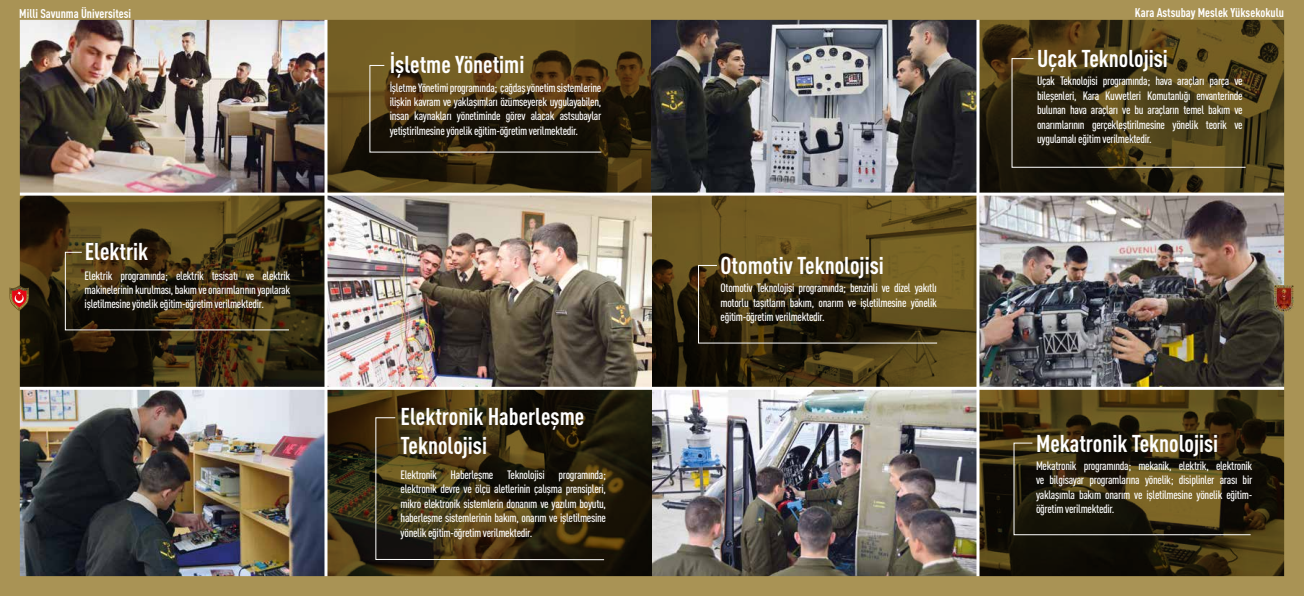
<style>
.page{position:relative;width:1304px;height:596px;background:#fff}
.page>*{position:absolute;margin:0;border:0;box-sizing:border-box;transform-origin:0 0}
.t1{font:700 condensed 24px/28.8px "DIN Pro";color:#fff}
.t2{font:700 condensed 12.5px "DIN Pro";color:#fff}
.t3{font:500 condensed 12px/14.4px "DIN Pro";letter-spacing:-.025em;color:#fff;text-align:justify}
</style>
<div class="page">
<img style="left:0;top:0;width:1304px;height:595px">
<svg style="left:9px;top:285px;width:20px;height:25px"></svg>
<img style="left:1274px;top:285px;width:20px;height:26px">
<p class="t2" style="left:19px;top:4px;width:113px">Milli Savunma Üniversitesi</p>
<p class="t2" style="left:1135px;top:4px;width:151px">Kara Astsubay Meslek Yüksekokulu</p>
<h1 class="t1" style="left:85px;top:235px;width:65px">Elektrik</h1>
<p class="t3" style="left:85px;top:267px;width:207px">Elektrik programında; elektrik tesisatı ve elektrik makinelerinin kurulması, bakım ve onarımlarının yapılarak işletilmesine yönelik eğitim-öğretim verilmektedir.</p>
<h1 class="t1" style="left:390px;top:48px;width:136px">İşletme Yönetimi</h1>
<p class="t3" style="left:390px;top:79px;width:213px">İşletme Yönetimi programında; çağdaş yönetim sistemlerine ilişkin kavram ve yaklaşımları özümseyerek uygulayabilen, insan kaynakları yönetiminde görev alacak astsubaylar yetiştirilmesine yönelik eğitim-öğretim verilmektedir.</p>
<h1 class="t1" style="left:401px;top:399px;width:185px">Elektronik Haberleşme<br>Teknolojisi</h1>
<p class="t3" style="left:401px;top:466px;width:207px">Elektronik Haberleşme Teknolojisi programında; elektronik devre ve ölçü aletlerinin çalışma prensipleri, mikro elektronik sistemlerin donanım ve yazılım boyutu, haberleşme sistemlerinin bakım, onarım ve işletilmesine yönelik eğitim-öğretim verilmektedir.</p>
<h1 class="t1" style="left:720px;top:249px;width:165px">Otomotiv Teknolojisi</h1>
<p class="t3" style="left:720px;top:279px;width:218px">Otomotiv Teknolojisi programında; benzinli ve dizel yakıtlı motorlu taşıtların bakım, onarım ve işletilmesine yönelik eğitim-öğretim verilmektedir.</p>
<h1 class="t1" style="left:1037px;top:42px;width:132px">Uçak Teknolojisi</h1>
<p class="t3" style="left:1037px;top:73px;width:207px">Uçak Teknolojisi programında; hava araçları parça ve bileşenleri, Kara Kuvvetleri Komutanlığı envanterinde bulunan hava araçları ve bu araçların temel bakım ve onarımlarının gerçekleştirilmesine yönelik teorik ve uygulamalı eğitim verilmektedir.</p>
<h1 class="t1" style="left:1036px;top:426px;width:184px">Mekatronik Teknolojisi</h1>
<p class="t3" style="left:1036px;top:457px;width:218px">Mekatronik programında; mekanik, elektrik, elektronik ve bilgisayar programlarına yönelik; disiplinler arası bir yaklaşımla bakım onarım ve işletilmesine yönelik eğitim&shy;öğretim verilmektedir.</p>
</div>
